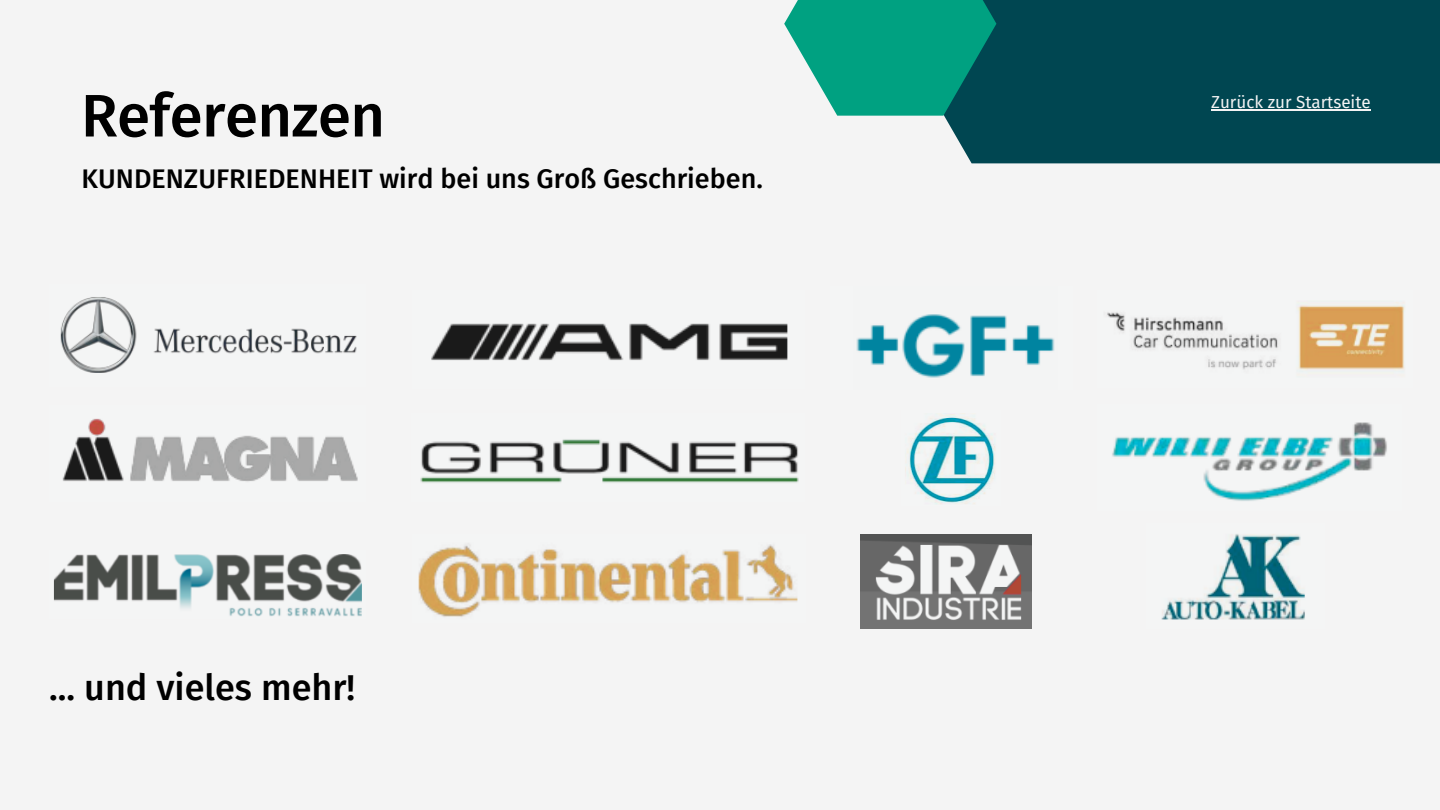
<style>
.page{position:relative;width:1440px;height:810px;background:#f4f4f4}
.page>*{position:absolute;margin:0;border:0;box-sizing:border-box;transform-origin:0 0}
.t1{font:500 60px "Fira Sans";letter-spacing:-.01em;color:#000}
.t2{font:500 36px "Fira Sans";color:#000}
.t3{font:500 27px "Fira Sans";color:#000}
.t4{font:17px "Fira Sans";color:#f4f4f4}
</style>
<div class="page">
<div style="left:830px;top:0;width:610px;height:163px;background:#004651"></div>
<svg style="left:784px;top:0;width:212px;height:116px;fill:#00a181"></svg>
<img style="left:60px;top:297px;width:297px;height:76px">
<img style="left:431px;top:323px;width:357px;height:38px">
<img style="left:856px;top:314px;width:199px;height:64px">
<img style="left:1107px;top:302px;width:298px;height:68px">
<img style="left:62px;top:418px;width:296px;height:64px">
<img style="left:420px;top:439px;width:379px;height:44px">
<img style="left:905px;top:413px;width:90px;height:91px">
<img style="left:1112px;top:422px;width:275px;height:79px">
<img style="left:1161px;top:534px;width:144px;height:86px">
<img style="left:418px;top:544px;width:380px;height:73px">
<img style="left:860px;top:534px;width:172px;height:94px">
<img style="left:53px;top:554px;width:309px;height:63px">
<hr style="left:1211px;top:110px;width:160px;height:1px;background:#f4f4f4">
<p class="t1" style="left:81px;top:80px;width:306px">Referenzen</p>
<p class="t4" style="left:1211px;top:92px;width:161px">Zurück zur Startseite</p>
<p class="t3" style="left:82px;top:163px;width:683px">KUNDENZUFRIEDENHEIT wird bei uns Groß Geschrieben.</p>
<p class="t2" style="left:49px;top:666px;width:307px">... und vieles mehr!</p>
</div>
